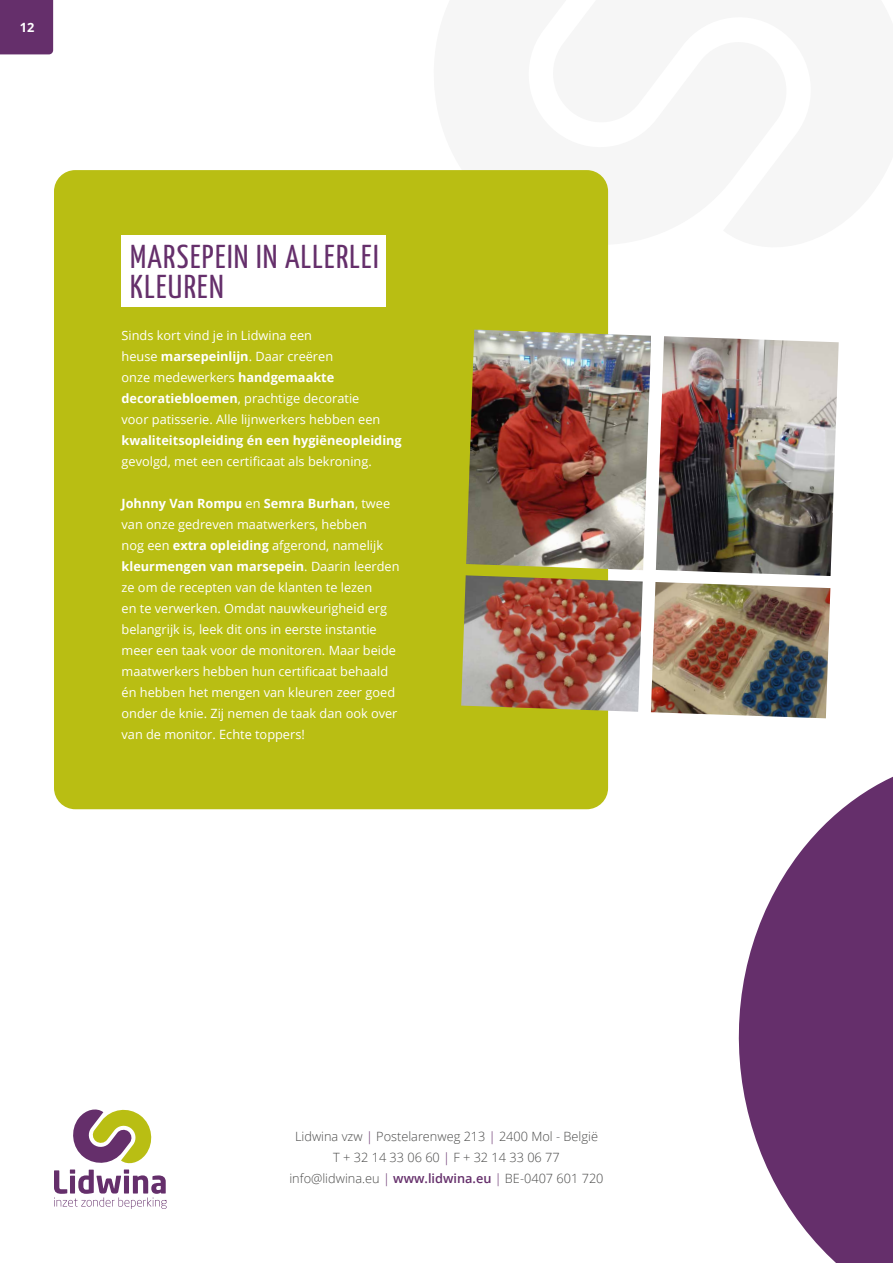
<style>
.page{position:relative;width:893px;height:1263px;background:#fff}
.page>*{position:absolute;margin:0;border:0;box-sizing:border-box;transform-origin:0 0}
.t1{font:33px/30px "Yanone Kaffeesatz";letter-spacing:.04em;color:#652f6b}
.t2{font:12.75px/21px "Open Sans";color:#fff}
.t3{font:300 12.75px/21px "Open Sans";color:#4a4a49;text-align:center}
.t4{font:700 12.75px "Open Sans";color:#fff}
.s1{font-weight:700}
.s2{color:#652f6b}
.s3{font-weight:600;color:#652f6b}
</style>
<div class="page">
<svg style="left:738px;top:776px;width:155px;height:487px;fill:#652f6b"></svg>
<div style="left:54px;top:170px;width:554px;height:639px;background:#b9be13;border-radius:21px"></div>
<div style="left:122px;top:235px;width:264px;height:71px;background:#fff"></div>
<img style="left:656px;top:336px;width:183px;height:240px">
<img style="left:466px;top:330px;width:185px;height:240px">
<img style="left:461px;top:575px;width:182px;height:137px">
<img style="left:651px;top:582px;width:179px;height:136px">
<svg style="left:54px;top:1109px;width:113px;height:100px"></svg>
<div style="left:0;top:0;width:53px;height:54px;background:#652f6b"></div>
<p class="t4" style="left:20px;top:18px;width:16px">12</p>
<h1 class="t1" style="left:130px;top:240px;width:250px">MARSEPEIN IN ALLERLEI<br>KLEUREN</h1>
<p class="t2" style="left:122px;top:324px;width:260px">Sinds kort vind je in Lidwina een<br>heuse <span class="s1">marsepeinlijn</span>. Daar creëren<br>onze medewerkers <span class="s1">handgemaakte decoratiebloemen</span>, prachtige decoratie voor patisserie. Alle lijnwerkers hebben een</p>
<p class="t4" style="left:122px;top:431px;width:282px">kwaliteitsopleiding én een hygiëneopleiding</p>
<p class="t2" style="left:122px;top:450px;width:252px">gevolgd, met een certificaat als bekroning.</p>
<p class="t2" style="left:122px;top:492px;width:280px"><span class="s1">Johnny Van Rompu</span> en <span class="s1">Semra Burhan</span>, twee van onze gedreven maatwerkers, hebben<br>nog een <span class="s1">extra opleiding</span> afgerond, namelijk <span class="s1">kleurmengen van marsepein</span>. Daarin leerden ze om de recepten van de klanten te lezen<br>en te verwerken. Omdat nauwkeurigheid erg belangrijk is, leek dit ons in eerste instantie meer een taak voor de monitoren. Maar beide maatwerkers hebben hun certificaat behaald én hebben het mengen van kleuren zeer goed onder de knie. Zij nemen de taak dan ook over van de monitor. Echte toppers!</p>
<p class="t3" style="left:289px;top:1125px;width:316px">Lidwina vzw <span class="s2">|</span> Postelarenweg 213 <span class="s2">|</span> 2400 Mol - België<br>T + 32 14 33 06 60 <span class="s2">|</span> F + 32 14 33 06 77 info@lidwina.eu <span class="s2">|</span> <span class="s3">www.lidwina.eu</span> <span class="s2">|</span> BE-0407 601 720</p>
</div>
